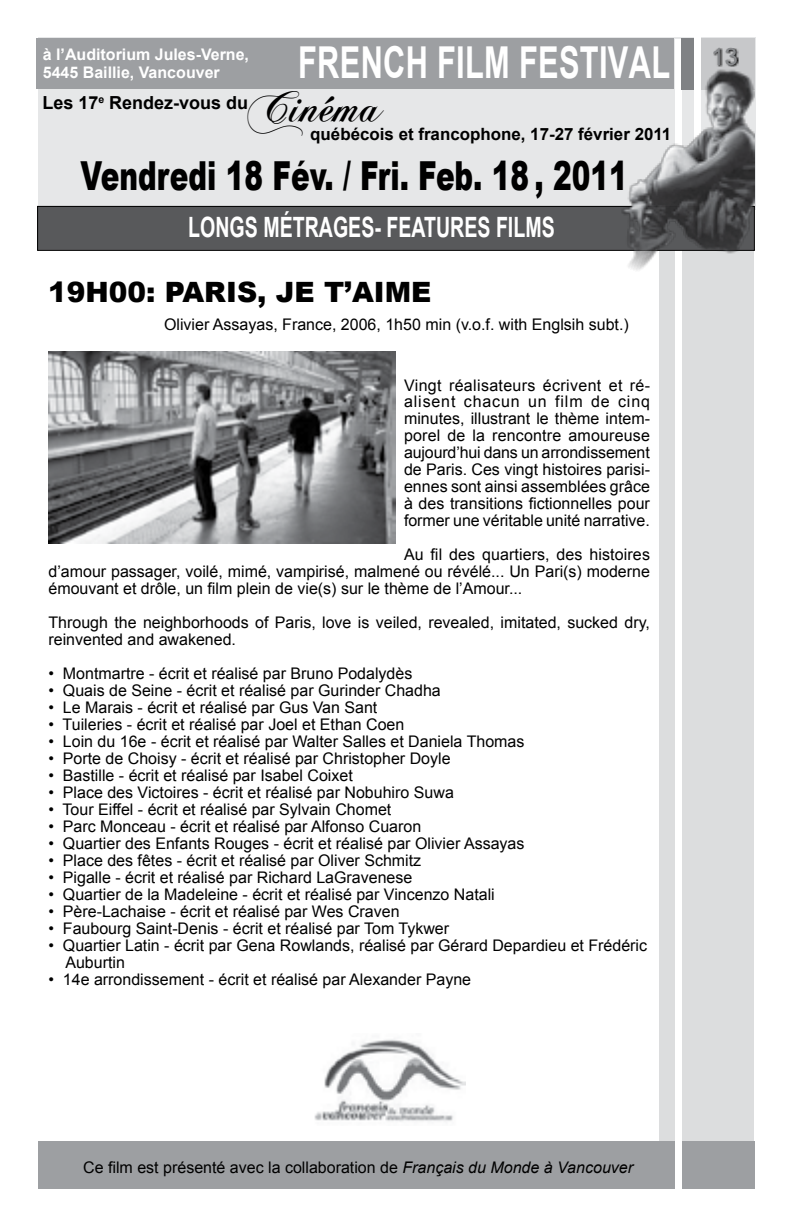
<style>
.page{position:relative;width:792px;height:1224px;background:#fff}
.page>*{position:absolute;margin:0;border:0;box-sizing:border-box;transform-origin:0 0}
.t1{font:48px "Chopin Script";color:#000}
.t2{font:700 44px "Arial";letter-spacing:.01em;color:#fff;scale:.7 1}
.t3{font:900 40px "Arial";color:#000;scale:.7 1}
.t4{font:700 28px "Arial";color:#fff;scale:.7 1}
.t5{font:900 28px "Arial";color:#000}
.t6{font:24px "Arial";color:#888a8d}
.t7{font:700 18px "Arial";color:#000}
.t8{font:700 17px "Arial";color:#000}
.t9{font:16px/17px "Arial";color:#000;text-align:justify}
.t10{font:700 16px/18px "Arial";color:#fff}
.s1{font-style:italic}
</style>
<div class="page">
<div style="left:39px;top:38px;width:717px;height:172px;background:#e6e7e8"></div>
<div style="left:660px;top:249px;width:94px;height:937px;background:#dcddde"></div>
<div style="left:38px;top:1142px;width:716px;height:47px;background:#9d9fa2"></div>
<div style="left:675px;top:39px;width:7px;height:1149px;background:#fff"></div>
<div style="left:36px;top:38px;width:638px;height:51px;background:#9d9fa2"></div>
<div style="left:682px;top:38px;width:72px;height:52px;background:#c7c8ca"></div>
<div style="left:695px;top:37px;width:6px;height:171px;background:#fff"></div>
<div style="left:38px;top:206px;width:716px;height:44px;background:#58595b"></div>
<div style="left:37px;top:206px;width:718px;height:45px;border:1px solid #000"></div>
<div style="left:682px;top:38px;width:12px;height:52px;background:#808285"></div>
<img style="left:604px;top:56px;width:151px;height:220px">
<svg style="left:713px;top:48px;width:25px;height:19px"></svg>
<img style="left:48px;top:351px;width:347px;height:192px">
<img style="left:314px;top:1039px;width:151px;height:83px">
<h2 class="t2" style="left:298px;top:33px;width:533px">French Film Festival</h2>
<p class="t10" style="left:43px;top:46px;width:208px">à l’Auditorium Jules-Verne,<br>5445 Baillie, Vancouver</p>
<p class="t7" style="left:42px;top:90px;width:207px">Les 17<sup>e</sup> Rendez-vous du</p>
<h1 class="t1" style="left:248px;top:76px;width:137px">Cinéma</h1>
<p class="t8" style="left:310px;top:123px;width:363px">québécois et francophone, 17-27 février 2011</p>
<h3 class="t3" style="left:81px;top:147px;width:783px">Vendredi 18 Fév. / Fri. Feb. 18 , 2011</h3>
<h3 class="t4" style="left:188px;top:209px;width:170px">longs métrag</h3>
<h3 class="t4" style="left:348px;top:209px;width:297px">es- features fi lms</h3>
<h3 class="t5" style="left:48px;top:272px;width:385px">19h00: Paris, je t’aime</h3>
<p class="t9" style="left:164px;top:316px;width:466px">Olivier Assayas, France, 2006, 1h50 min (v.o.f. with Englsih subt.)</p>
<p class="t9" style="left:404px;top:377px;width:247px">Vingt réalisateurs écrivent et ré&shy;alisent chacun un film de cinq minutes, illustrant le thème intem&shy;porel de la rencontre amoureuse aujourd’hui dans un arrondissement de Paris. Ces vingt histoires parisi&shy;ennes sont ainsi assemblées grâce à des transitions fictionnelles pour former une véritable unité narrative.</p>
<p class="t9" style="left:48px;top:546px;width:603px;text-indent:356px">Au fil des quartiers, des histoires d’amour passager, voilé, mimé, vampirisé, malmené ou révélé... Un Pari(s) moderne émouvant et drôle, un film plein de vie(s) sur le thème de l’Amour...</p>
<p class="t9" style="left:48px;top:614px;width:603px">Through the neighborhoods of Paris, love is veiled, revealed, imitated, sucked dry, reinvented and awakened.</p>
<p class="t9" style="left:48px;top:665px;width:365px">• Montmartre - écrit et réalisé par Bruno Podalydès</p>
<p class="t9" style="left:48px;top:682px;width:394px">• Quais de Seine - écrit et réalisé par Gurinder Chadha</p>
<p class="t9" style="left:48px;top:699px;width:330px">• Le Marais - écrit et réalisé par Gus Van Sant</p>
<p class="t9" style="left:48px;top:716px;width:357px">• Tuileries - écrit et réalisé par Joel et Ethan Coen</p>
<p class="t9" style="left:48px;top:733px;width:478px">• Loin du 16e - écrit et réalisé par Walter Salles et Daniela Thomas</p>
<p class="t9" style="left:48px;top:750px;width:404px">• Porte de Choisy - écrit et réalisé par Christopher Doyle</p>
<p class="t9" style="left:48px;top:767px;width:306px">• Bastille - écrit et réalisé par Isabel Coixet</p>
<p class="t9" style="left:48px;top:784px;width:407px">• Place des Victoires - écrit et réalisé par Nobuhiro Suwa</p>
<p class="t9" style="left:48px;top:801px;width:344px">• Tour Eiffel - écrit et réalisé par Sylvain Chomet</p>
<p class="t9" style="left:48px;top:818px;width:374px">• Parc Monceau - écrit et réalisé par Alfonso Cuaron</p>
<p class="t9" style="left:48px;top:835px;width:478px">• Quartier des Enfants Rouges - écrit et réalisé par Olivier Assayas</p>
<p class="t9" style="left:48px;top:852px;width:374px">• Place des fêtes - écrit et réalisé par Oliver Schmitz</p>
<p class="t9" style="left:48px;top:869px;width:365px">• Pigalle - écrit et réalisé par Richard LaGravenese</p>
<p class="t9" style="left:48px;top:886px;width:448px">• Quartier de la Madeleine - écrit et réalisé par Vincenzo Natali</p>
<p class="t9" style="left:48px;top:903px;width:353px">• Père-Lachaise - écrit et réalisé par Wes Craven</p>
<p class="t9" style="left:48px;top:920px;width:402px">• Faubourg Saint-Denis - écrit et réalisé par Tom Tykwer</p>
<p class="t9" style="left:65px;top:937px;width:583px;text-indent:-17px">• Quartier Latin - écrit par Gena Rowlands, réalisé par Gérard Depardieu et Frédéric<br>Auburtin</p>
<p class="t9" style="left:48px;top:971px;width:424px">• 14e arrondissement - écrit et réalisé par Alexander Payne</p>
<h3 class="t6" style="left:711px;top:41px;width:28px">13</h3>
<p class="t9" style="left:83px;top:1159px;width:551px">Ce film est présenté avec la collaboration de <span class="s1">Français du Monde à Vancouver</span></p>
</div>
